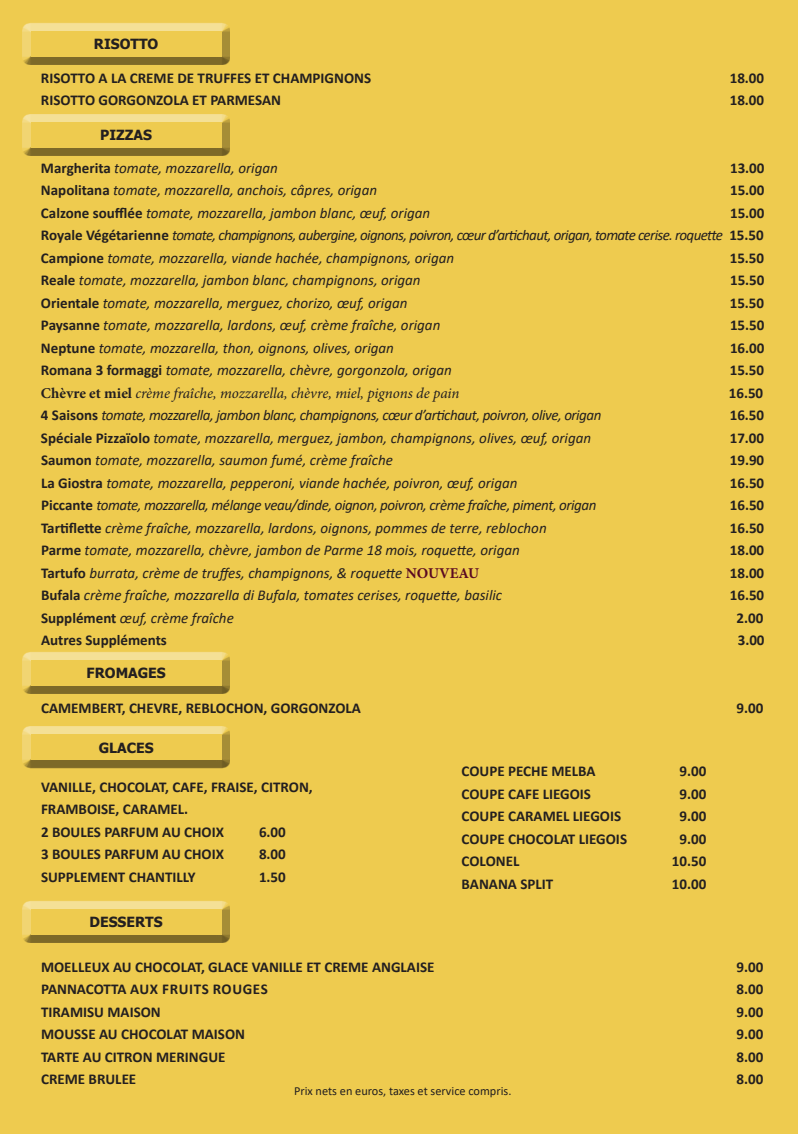
<style>
.page{position:relative;width:798px;height:1134px;background:#fff}
.page>*{position:absolute;margin:0;border:0;box-sizing:border-box;transform-origin:0 0}
.t1{font:italic 15px/22.5px "Calibri";color:#231f20;text-align:justify}
.t2{font:700 15px/22.5px "Calibri";color:#231f20}
.t3{font:italic 15px "Calibri";letter-spacing:-.03em;color:#231f20}
.t4{font:italic 15px "Minion Pro";letter-spacing:-.005em;color:#231f20}
.t5{font:700 15px "Calibri";letter-spacing:.03em;color:#231f20}
.t6{font:700 14px "Tahoma";color:#231f20}
.t7{font:12.25px "Calibri";color:#231f20}
.s1{font-weight:700;font-style:normal}
.s2{font-family:"Minion Pro";font-weight:700;font-style:normal;color:#5a0922}
</style>
<div class="page">
<div style="left:1px;top:1px;width:796px;height:1132px;background:#eecb4f"></div>
<div style="left:22px;top:23px;width:208px;height:37px;background:#f4e096"></div>
<div style="left:22px;top:26px;width:208px;height:39px;background:#231f20;opacity:.75"></div>
<div style="left:31px;top:31px;width:190px;height:26px;background:#eecb4f"></div>
<div style="left:22px;top:114px;width:208px;height:37px;background:#f4e096"></div>
<div style="left:22px;top:117px;width:208px;height:39px;background:#231f20;opacity:.75"></div>
<div style="left:31px;top:122px;width:190px;height:26px;background:#eecb4f"></div>
<div style="left:22px;top:652px;width:208px;height:37px;background:#f4e096"></div>
<div style="left:22px;top:655px;width:208px;height:39px;background:#231f20;opacity:.75"></div>
<div style="left:31px;top:660px;width:190px;height:26px;background:#eecb4f"></div>
<div style="left:22px;top:726px;width:208px;height:37px;background:#f4e096"></div>
<div style="left:22px;top:730px;width:208px;height:38px;background:#231f20;opacity:.75"></div>
<div style="left:31px;top:734px;width:190px;height:26px;background:#eecb4f"></div>
<div style="left:22px;top:901px;width:208px;height:37px;background:#f4e096"></div>
<div style="left:22px;top:904px;width:208px;height:39px;background:#231f20;opacity:.75"></div>
<div style="left:31px;top:909px;width:190px;height:26px;background:#eecb4f"></div>
<p class="t6" style="left:94px;top:34px;width:66px">RISOTTO</p>
<p class="t2" style="left:41px;top:66px;width:331px">RISOTTO A LA CREME DE TRUFFES ET CHAMPIGNONS</p>
<p class="t2" style="left:729px;top:66px;width:36px">18.00</p>
<p class="t2" style="left:41px;top:89px;width:241px">RISOTTO GORGONZOLA ET PARMESAN</p>
<p class="t2" style="left:729px;top:89px;width:36px">18.00</p>
<p class="t6" style="left:100px;top:126px;width:53px">PIZZAS</p>
<p class="t1" style="left:41px;top:156px;width:238px"><span class="s1">Margherita</span> tomate, mozzarella, origan</p>
<p class="t2" style="left:729px;top:156px;width:36px">13.00</p>
<p class="t1" style="left:41px;top:178px;width:337px"><span class="s1">Napolitana</span> tomate, mozzarella, anchois, câpres, origan</p>
<p class="t2" style="left:729px;top:179px;width:36px">15.00</p>
<p class="t1" style="left:41px;top:201px;width:390px"><span class="s1">Calzone soufflée</span> tomate, mozzarella, jambon blanc, œuf, origan</p>
<p class="t1" style="left:41px;top:201px;width:724px;text-indent:688px"><span class="s1">15.00<br>Royale Végétarienne</span> tomate, champignons, aubergine, oignons, poivron, cœur d’artichaut, origan, tomate cerise. roquette <span class="s1">15.50<br>Campione</span> tomate, mozzarella, viande hachée, champignons, origan</p>
<p class="t2" style="left:729px;top:246px;width:36px">15.50</p>
<p class="t1" style="left:41px;top:268px;width:381px"><span class="s1">Reale</span> tomate, mozzarella, jambon blanc, champignons, origan</p>
<p class="t2" style="left:729px;top:269px;width:36px">15.50</p>
<p class="t1" style="left:41px;top:291px;width:368px"><span class="s1">Orientale</span> tomate, mozzarella, merguez, chorizo, œuf, origan</p>
<p class="t2" style="left:729px;top:291px;width:36px">15.50</p>
<p class="t1" style="left:41px;top:313px;width:401px"><span class="s1">Paysanne</span> tomate, mozzarella, lardons, œuf, crème fraîche, origan</p>
<p class="t2" style="left:729px;top:314px;width:36px">15.50</p>
<p class="t1" style="left:41px;top:336px;width:354px"><span class="s1">Neptune</span> tomate, mozzarella, thon, oignons, olives, origan</p>
<p class="t2" style="left:729px;top:336px;width:36px">16.00</p>
<p class="t1" style="left:41px;top:358px;width:412px"><span class="s1">Romana 3 formaggi</span> tomate, mozzarella, chèvre, gorgonzola, origan</p>
<p class="t2" style="left:729px;top:359px;width:36px">15.50</p>
<p class="t4" style="left:41px;top:383px;width:420px"><span class="s1">Chèvre et miel</span> crème fraîche, mozzarella, chèvre, miel, pignons de pain</p>
<p class="t2" style="left:728px;top:381px;width:36px">16.50</p>
<p class="t3" style="left:41px;top:405px;width:562px"><span class="s1">4 Saisons</span> tomate, mozzarella, jambon blanc, champignons, cœur d’artichaut, poivron, olive, origan</p>
<p class="t2" style="left:729px;top:404px;width:36px">16.50</p>
<p class="t1" style="left:41px;top:426px;width:551px"><span class="s1">Spéciale Pizzaïolo</span> tomate, mozzarella, merguez, jambon, champignons, olives, œuf, origan</p>
<p class="t2" style="left:729px;top:426px;width:36px">17.00</p>
<p class="t1" style="left:41px;top:448px;width:353px"><span class="s1">Saumon</span> tomate, mozzarella, saumon fumé, crème fraîche</p>
<p class="t2" style="left:729px;top:449px;width:36px">19.90</p>
<p class="t1" style="left:41px;top:471px;width:478px"><span class="s1">La Giostra</span> tomate, mozzarella, pepperoni, viande hachée, poivron, œuf, origan</p>
<p class="t2" style="left:729px;top:471px;width:36px">16.50</p>
<p class="t3" style="left:41px;top:495px;width:556px"><span class="s1">Piccante</span> tomate, mozzarella, mélange veau/dinde, oignon, poivron, crème fraîche, piment, origan</p>
<p class="t2" style="left:729px;top:494px;width:36px">16.50</p>
<p class="t1" style="left:41px;top:516px;width:507px"><span class="s1">Tartiflette</span> crème fraîche, mozzarella, lardons, oignons, pommes de terre, reblochon</p>
<p class="t2" style="left:729px;top:516px;width:36px">16.50</p>
<p class="t1" style="left:41px;top:538px;width:480px"><span class="s1">Parme</span> tomate, mozzarella, chèvre, jambon de Parme 18 mois, roquette, origan</p>
<p class="t2" style="left:729px;top:539px;width:36px">18.00</p>
<p class="t1" style="left:41px;top:561px;width:439px"><span class="s1">Tartufo</span> burrata, crème de truffes, champignons, &amp; roquette <span class="s2">NOUVEAU</span></p>
<p class="t2" style="left:729px;top:561px;width:36px">18.00</p>
<p class="t1" style="left:41px;top:583px;width:462px"><span class="s1">Bufala</span> crème fraîche, mozzarella di Bufala, tomates cerises, roquette, basilic</p>
<p class="t2" style="left:729px;top:584px;width:36px">16.50</p>
<p class="t1" style="left:41px;top:606px;width:194px"><span class="s1">Supplément</span> œuf, crème fraîche</p>
<p class="t2" style="left:736px;top:606px;width:28px">2.00</p>
<p class="t2" style="left:41px;top:629px;width:127px">Autres Suppléments</p>
<p class="t2" style="left:737px;top:629px;width:28px">3.00</p>
<p class="t6" style="left:87px;top:663px;width:81px">FROMAGES</p>
<p class="t2" style="left:41px;top:696px;width:321px">CAMEMBERT, CHEVRE, REBLOCHON, GORGONZOLA</p>
<p class="t2" style="left:736px;top:696px;width:28px">9.00</p>
<p class="t6" style="left:99px;top:738px;width:56px">GLACES</p>
<p class="t2" style="left:41px;top:775px;width:273px">VANILLE, CHOCOLAT, CAFE, FRAISE, CITRON,<br>FRAMBOISE, CARAMEL.<br>2 BOULES PARFUM AU CHOIX</p>
<p class="t2" style="left:259px;top:820px;width:28px">6.00</p>
<p class="t2" style="left:41px;top:843px;width:184px">3 BOULES PARFUM AU CHOIX</p>
<p class="t2" style="left:259px;top:843px;width:28px">8.00</p>
<p class="t2" style="left:41px;top:865px;width:156px">SUPPLEMENT CHANTILLY</p>
<p class="t2" style="left:259px;top:865px;width:28px">1.50</p>
<p class="t6" style="left:89px;top:912px;width:75px">DESSERTS</p>
<p class="t2" style="left:461px;top:760px;width:135px">COUPE PECHE MELBA</p>
<p class="t2" style="left:679px;top:760px;width:28px">9.00</p>
<p class="t2" style="left:461px;top:782px;width:131px">COUPE CAFE LIEGOIS</p>
<p class="t2" style="left:679px;top:782px;width:28px">9.00</p>
<p class="t2" style="left:461px;top:805px;width:161px">COUPE CARAMEL LIEGOIS</p>
<p class="t2" style="left:679px;top:805px;width:28px">9.00</p>
<p class="t2" style="left:461px;top:827px;width:167px">COUPE CHOCOLAT LIEGOIS</p>
<p class="t2" style="left:679px;top:827px;width:28px">9.00</p>
<p class="t2" style="left:461px;top:850px;width:59px">COLONEL</p>
<p class="t2" style="left:671px;top:850px;width:36px">10.50</p>
<p class="t2" style="left:461px;top:872px;width:93px">BANANA SPLIT</p>
<p class="t2" style="left:671px;top:872px;width:36px">10.00</p>
<p class="t2" style="left:41px;top:955px;width:395px">MOELLEUX AU CHOCOLAT, GLACE VANILLE ET CREME ANGLAISE</p>
<p class="t2" style="left:736px;top:955px;width:28px">9.00</p>
<p class="t5" style="left:41px;top:978px;width:228px">PANNACOTTA AUX FRUITS ROUGES</p>
<p class="t2" style="left:736px;top:978px;width:28px">8.00</p>
<p class="t2" style="left:41px;top:1000px;width:121px">TIRAMISU MAISON</p>
<p class="t2" style="left:736px;top:1000px;width:28px">9.00</p>
<p class="t2" style="left:41px;top:1023px;width:205px">MOUSSE AU CHOCOLAT MAISON</p>
<p class="t2" style="left:736px;top:1023px;width:28px">9.00</p>
<p class="t2" style="left:41px;top:1045px;width:186px">TARTE AU CITRON MERINGUE</p>
<p class="t2" style="left:736px;top:1045px;width:28px">8.00</p>
<p class="t2" style="left:41px;top:1068px;width:97px">CREME BRULEE</p>
<p class="t2" style="left:736px;top:1068px;width:28px">8.00</p>
<p class="t7" style="left:294px;top:1083px;width:219px">Prix nets en euros, taxes et service compris.</p>
</div>
